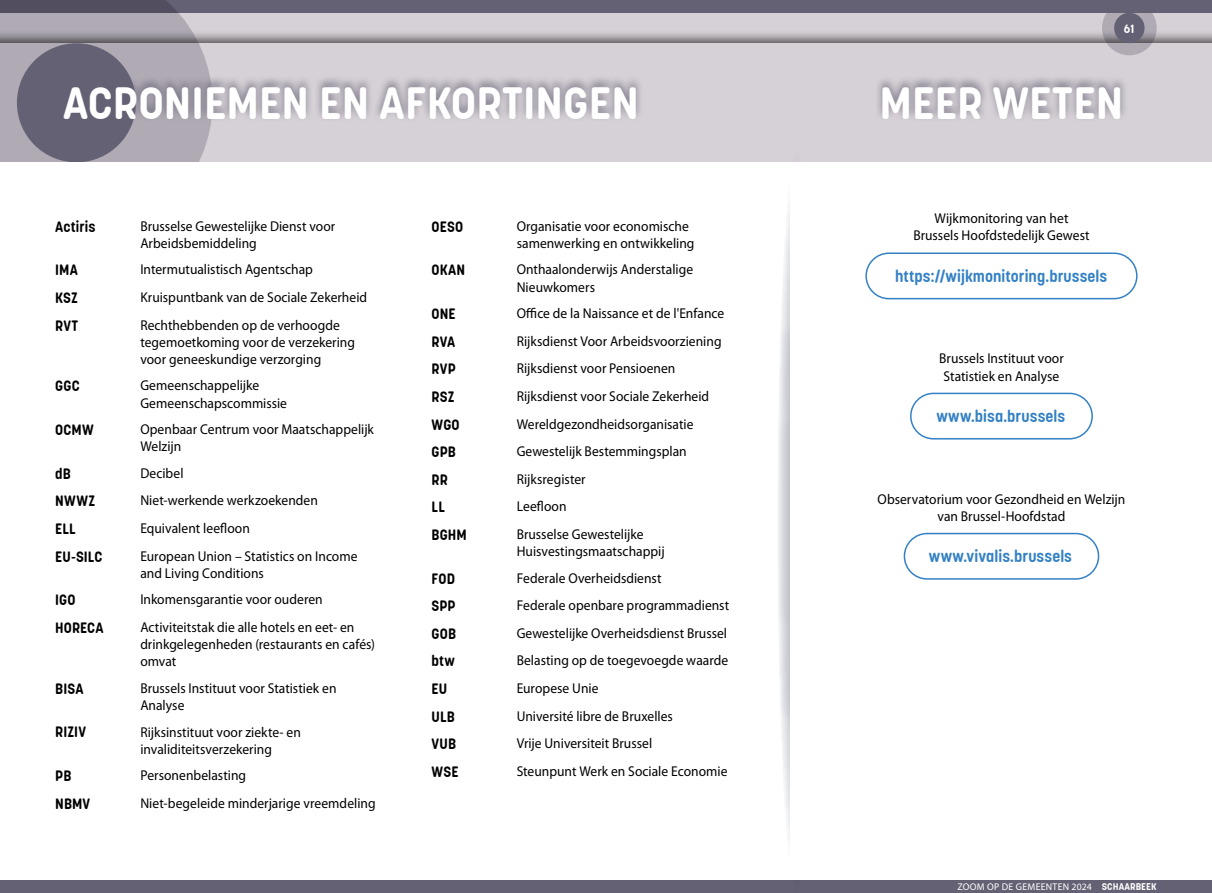
<style>
.page{position:relative;width:1212px;height:893px;background:#fff}
.page>*{position:absolute;margin:0;border:0;box-sizing:border-box;transform-origin:0 0}
.t1{font:700 45px "Korolev Rounded";color:#fff}
.t2{font:700 16.5px "Korolev Rounded";letter-spacing:.005em;color:#3381c4;scale:.95 1}
.t3{font:700 15px "Korolev Rounded";letter-spacing:.005em;color:#000;scale:.95 1}
.t4{font:14.25px/17.1px "Myriad Pro";letter-spacing:.005em;color:#000;scale:.95 1}
.t5{font:700 12px "Korolev Rounded";color:#fff}
.t6{font:9.75px "Myriad Pro";letter-spacing:.03em;color:#fff}
.s1{font-family:"Korolev Rounded";font-weight:700}
</style>
<div class="page">
<div style="left:0;top:880px;width:1212px;height:13px;background:#656174"></div>
<div style="left:0;top:0;width:1212px;height:44px;background:#000;opacity:.6"></div>
<div style="left:0;top:43px;width:1212px;height:141px;background:#d6d1d6"></div>
<svg style="left:1102px;top:1px;width:55px;height:54px"></svg>
<div style="left:1114px;top:13px;width:30px;height:30px;background:#656174;border-radius:50%"></div>
<div style="left:0;top:0;width:1212px;height:13px;background:#656174"></div>
<svg style="left:0;top:0;width:212px;height:162px;background:#9f9aa4"></svg>
<div style="left:17px;top:43px;width:119px;height:119px;background:#656174;border-radius:50%"></div>
<div style="left:0;top:162px;width:1212px;height:110px;background:#fff"></div>
<div style="left:56px;top:75px;width:588px;height:48px;background:#656174;opacity:.75"></div>
<svg style="left:778px;top:205px;width:12px;height:636px"></svg>
<div style="left:865px;top:252px;width:272px;height:47px;border:2px solid #3381c4;border-radius:23px"></div>
<div style="left:910px;top:393px;width:183px;height:47px;border:2px solid #3381c4;border-radius:23px"></div>
<div style="left:904px;top:533px;width:195px;height:47px;border:2px solid #3381c4;border-radius:23px"></div>
<div style="left:874px;top:75px;width:254px;height:48px;background:#656174;opacity:.75"></div>
<h1 class="t1" style="left:63px;top:75px;width:578px">ACRONIEMEN EN AFKORTINGEN</h1>
<p class="t3" style="left:55px;top:217px;width:44px">Actiris</p>
<p class="t4" style="left:140px;top:217px;width:207px">Brusselse Gewestelijke Dienst voor<br>Arbeidsbemiddeling</p>
<p class="t3" style="left:55px;top:261px;width:25px">IMA</p>
<p class="t4" style="left:140px;top:261px;width:183px">Intermutualistisch Agentschap</p>
<p class="t3" style="left:55px;top:288px;width:25px">KSZ</p>
<p class="t4" style="left:140px;top:288px;width:240px">Kruispuntbank van de Sociale Zekerheid</p>
<p class="t3" style="left:55px;top:316px;width:26px">RVT</p>
<p class="t4" style="left:140px;top:316px;width:228px">Rechthebbenden op de verhoogde tegemoetkoming voor de verzekering voor geneeskundige verzorging</p>
<p class="t3" style="left:55px;top:377px;width:27px">GGC</p>
<p class="t4" style="left:140px;top:377px;width:156px">Gemeenschappelijke<br>Gemeenschapscommissie</p>
<p class="t3" style="left:55px;top:421px;width:42px">OCMW</p>
<p class="t4" style="left:140px;top:421px;width:247px">Openbaar Centrum voor Maatschappelijk<br>Welzijn</p>
<p class="t3" style="left:55px;top:464px;width:18px">dB</p>
<p class="t4" style="left:140px;top:464px;width:47px">Decibel</p>
<p class="t3" style="left:55px;top:492px;width:44px">NWWZ</p>
<p class="t4" style="left:140px;top:492px;width:188px">Niet-werkende werkzoekenden</p>
<p class="t3" style="left:55px;top:519px;width:23px">ELL</p>
<p class="t4" style="left:140px;top:519px;width:117px">Equivalent leefloon</p>
<p class="t3" style="left:55px;top:547px;width:51px">EU-SILC</p>
<p class="t4" style="left:140px;top:547px;width:230px">European Union – Statistics on Income and Living Conditions</p>
<p class="t3" style="left:55px;top:591px;width:23px">IGO</p>
<p class="t4" style="left:140px;top:591px;width:194px">Inkomensgarantie voor ouderen</p>
<p class="t3" style="left:55px;top:618px;width:52px">HORECA</p>
<p class="t4" style="left:140px;top:618px;width:248px">Activiteitstak die alle hotels en eet- en drinkgelegenheden (restaurants en cafés) omvat</p>
<p class="t3" style="left:55px;top:679px;width:31px">BISA</p>
<p class="t4" style="left:140px;top:679px;width:208px">Brussels Instituut voor Statistiek en<br>Analyse</p>
<p class="t3" style="left:55px;top:723px;width:34px">RIZIV</p>
<p class="t4" style="left:140px;top:723px;width:171px">Rijksinstituut voor ziekte- en invaliditeitsverzekering</p>
<p class="t3" style="left:55px;top:767px;width:18px">PB</p>
<p class="t4" style="left:140px;top:767px;width:113px">Personenbelasting</p>
<p class="t3" style="left:55px;top:794px;width:38px">NBMV</p>
<p class="t4" style="left:140px;top:794px;width:249px">Niet-begeleide minderjarige vreemdeling</p>
<p class="t3" style="left:432px;top:217px;width:35px">OESO</p>
<p class="t4" style="left:517px;top:217px;width:189px">Organisatie voor economische samenwerking en ontwikkeling</p>
<p class="t3" style="left:432px;top:261px;width:37px">OKAN</p>
<p class="t4" style="left:517px;top:261px;width:187px">Onthaalonderwijs Anderstalige<br>Nieuwkomers</p>
<p class="t3" style="left:432px;top:305px;width:27px">ONE</p>
<p class="t4" style="left:517px;top:305px;width:220px">Office de la Naissance et de l'Enfance</p>
<p class="t3" style="left:432px;top:332px;width:26px">RVA</p>
<p class="t4" style="left:517px;top:332px;width:217px">Rijksdienst Voor Arbeidsvoorziening</p>
<p class="t3" style="left:432px;top:360px;width:27px">RVP</p>
<p class="t4" style="left:517px;top:360px;width:169px">Rijksdienst voor Pensioenen</p>
<p class="t3" style="left:432px;top:387px;width:26px">RSZ</p>
<p class="t4" style="left:517px;top:387px;width:204px">Rijksdienst voor Sociale Zekerheid</p>
<p class="t3" style="left:432px;top:415px;width:31px">WGO</p>
<p class="t4" style="left:517px;top:415px;width:188px">Wereldgezondheidsorganisatie</p>
<p class="t3" style="left:432px;top:443px;width:27px">GPB</p>
<p class="t4" style="left:517px;top:443px;width:180px">Gewestelijk Bestemmingsplan</p>
<p class="t3" style="left:432px;top:470px;width:18px">RR</p>
<p class="t4" style="left:517px;top:470px;width:74px">Rijksregister</p>
<p class="t3" style="left:432px;top:498px;width:15px">LL</p>
<p class="t4" style="left:517px;top:498px;width:54px">Leefloon</p>
<p class="t3" style="left:432px;top:525px;width:39px">BGHM</p>
<p class="t4" style="left:517px;top:525px;width:157px">Brusselse Gewestelijke<br>Huisvestingsmaatschappij</p>
<p class="t3" style="left:432px;top:569px;width:26px">FOD</p>
<p class="t4" style="left:517px;top:569px;width:154px">Federale Overheidsdienst</p>
<p class="t3" style="left:432px;top:597px;width:27px">SPP</p>
<p class="t4" style="left:517px;top:597px;width:225px">Federale openbare programmadienst</p>
<p class="t3" style="left:432px;top:624px;width:27px">GOB</p>
<p class="t4" style="left:517px;top:624px;width:223px">Gewestelijke Overheidsdienst Brussel</p>
<p class="t3" style="left:432px;top:652px;width:26px">btw</p>
<p class="t4" style="left:517px;top:652px;width:224px">Belasting op de toegevoegde waarde</p>
<p class="t3" style="left:432px;top:679px;width:18px">EU</p>
<p class="t4" style="left:517px;top:679px;width:88px">Europese Unie</p>
<p class="t3" style="left:432px;top:707px;width:26px">ULB</p>
<p class="t4" style="left:517px;top:707px;width:166px">Université libre de Bruxelles</p>
<p class="t3" style="left:432px;top:735px;width:27px">VUB</p>
<p class="t4" style="left:517px;top:735px;width:144px">Vrije Universiteit Brussel</p>
<p class="t3" style="left:432px;top:762px;width:30px">WSE</p>
<p class="t4" style="left:517px;top:762px;width:223px">Steunpunt Werk en Sociale Economie</p>
<p class="t5" style="left:1124px;top:21px;width:12px">61</p>
<h1 class="t1" style="left:879px;top:75px;width:245px">MEER WETEN</h1>
<p class="t4" style="left:913px;top:210px;width:187px;text-align:center">Wijkmonitoring van het<br>Brussels Hoofdstedelijk Gewest</p>
<p class="t2" style="left:895px;top:266px;width:225px">https://wijkmonitoring.brussels</p>
<p class="t4" style="left:939px;top:350px;width:133px;text-align:center">Brussels Instituut voor<br>Statistiek en Analyse</p>
<p class="t2" style="left:936px;top:406px;width:137px">www.bisa.brussels</p>
<p class="t4" style="left:877px;top:490px;width:262px;text-align:center">Observatorium voor Gezondheid en Welzijn van Brussel-Hoofdstad</p>
<p class="t2" style="left:929px;top:546px;width:152px">www.vivalis.brussels</p>
<p class="t6" style="left:957px;top:881px;width:201px">ZOOM OP DE GEMEENTEN 2024 <span class="s1">SCHAARBEEK</span></p>
</div>
